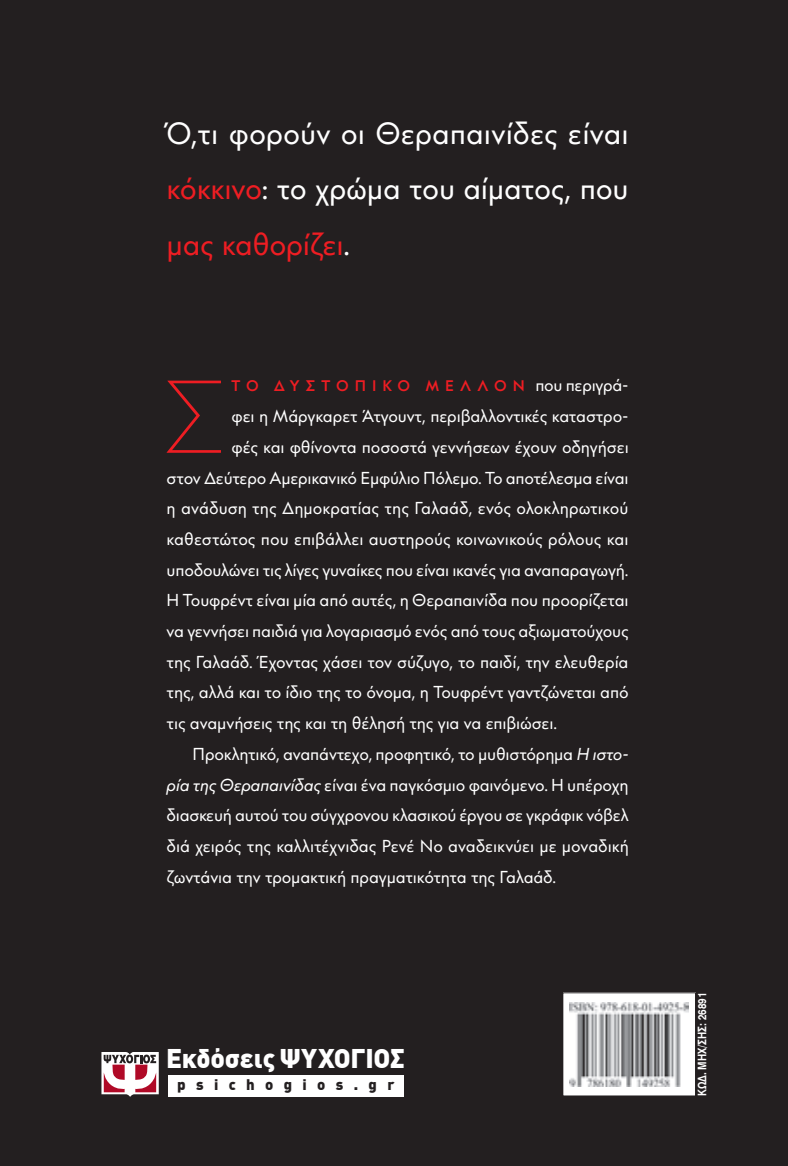
<style>
.page{position:relative;width:788px;height:1166px;background:#231f20}
.page>*{position:absolute;margin:0;border:0;box-sizing:border-box;transform-origin:0 0}
.t1{font:100 103.08px "CF Panoptik";color:#ee1d23}
.t2{font:30.62px/55.6px "CF Panoptik";letter-spacing:-.01em;color:#fff;text-align:justify}
.t3{font:900 26.43px "DIN Greek";letter-spacing:-.01em;color:#fff}
.t4{font:17.32px "CF Panoptik";letter-spacing:-.01em;color:#fff}
.t5{font:500 15.4px "CF Panoptik";letter-spacing:.395em;color:#ee1d23}
.t6{font:900 15.05px "DIN Greek";letter-spacing:.69em;color:#231f20}
.t7{font:11.2px "UB Helvetica Bold";color:#fff;scale:.85 1}
.s1{color:#ee1d23}
.s2{font-weight:400;font-size:17.32px;color:#fff}
.s3{font-style:italic}
</style>
<div class="page">
<div style="left:562px;top:992px;width:133px;height:104px;background:#fff"></div>
<img style="left:569px;top:1002px;width:119px;height:84px">
<div style="left:562px;top:992px;width:134px;height:104px;border:1px solid #231f20"></div>
<div style="left:168px;top:1074px;width:235px;height:22px;background:#fff"></div>
<svg style="left:101px;top:1052px;width:58px;height:45px;background:#c59da4"></svg>
<p class="t2" style="left:167px;top:106px;width:463px">Ό,τι φορούν οι Θεραπαινίδες είναι <span class="s1">κόκκινο</span>: το χρώμα του αίματος, που <span class="s1">μας καθορίζει</span>.</p>
<p class="t1" style="left:162px;top:358px;width:68px">Σ</p>
<p class="t5" style="left:231px;top:376px;width:398px">ΤΟ ΔΥΣΤΟΠΙΚΟ ΜΕΛΛΟΝ <span class="s2">που περιγρά-</span></p>
<p class="t4" style="left:231px;top:405px;width:398px">φει η Μάργκαρετ Άτγουντ, περιβαλλοντικές καταστρο-</p>
<p class="t4" style="left:231px;top:436px;width:399px">φές και φθίνοντα ποσοστά γεννήσεων έχουν οδηγήσει</p>
<p class="t4" style="left:167px;top:467px;width:463px">στον Δεύτερο Αμερικανικό Εμφύλιο Πόλεμο. Το αποτέλεσμα είναι</p>
<p class="t4" style="left:167px;top:497px;width:463px">η ανάδυση της Δημοκρατίας της Γαλαάδ, ενός ολοκληρωτικού</p>
<p class="t4" style="left:167px;top:528px;width:463px">καθεστώτος που επιβάλλει αυστηρούς κοινωνικούς ρόλους και</p>
<p class="t4" style="left:167px;top:559px;width:463px">υποδουλώνει τις λίγες γυναίκες που είναι ικανές για αναπαραγωγή.</p>
<p class="t4" style="left:167px;top:589px;width:463px">Η Τουφρέντ είναι μία από αυτές, η Θεραπαινίδα που προορίζεται</p>
<p class="t4" style="left:167px;top:620px;width:463px">να γεννήσει παιδιά για λογαριασμό ενός από τους αξιωματούχους</p>
<p class="t4" style="left:167px;top:651px;width:463px">της Γαλαάδ. Έχοντας χάσει τον σύζυγο, το παιδί, την ελευθερία</p>
<p class="t4" style="left:167px;top:681px;width:463px">της, αλλά και το ίδιο της το όνομα, η Τουφρέντ γαντζώνεται από</p>
<p class="t4" style="left:167px;top:712px;width:392px">τις αναμνήσεις της και τη θέλησή της για να επιβιώσει.</p>
<p class="t4" style="left:192px;top:743px;width:437px">Προκλητικό, αναπάντεχο, προφητικό, το μυθιστόρημα <span class="s3">Η ιστο-</span></p>
<p class="t4" style="left:167px;top:773px;width:463px"><span class="s3">ρία της Θεραπαινίδας</span> είναι ένα παγκόσμιο φαινόμενο. Η υπέροχη</p>
<p class="t4" style="left:167px;top:804px;width:463px">διασκευή αυτού του σύγχρονου κλασικού έργου σε γκράφικ νόβελ</p>
<p class="t4" style="left:167px;top:835px;width:463px">διά χειρός της καλλιτέχνιδας Ρενέ Νο αναδεικνύει με μοναδική</p>
<p class="t4" style="left:167px;top:866px;width:391px">ζωντάνια την τρομακτική πραγματικότητα της Γαλαάδ.</p>
<p class="t3" style="left:166px;top:1043px;width:240px">Eκδόσεις ΨΥΧΟΓΙΟΣ</p>
<p class="t6" style="left:177px;top:1075px;width:219px">psichogios.gr</p>
<p class="t7" style="left:695px;top:1096px;width:123px;rotate:-90deg">KΩΔ. ΜΗΧ/ΣΗΣ: 26891</p>
</div>
